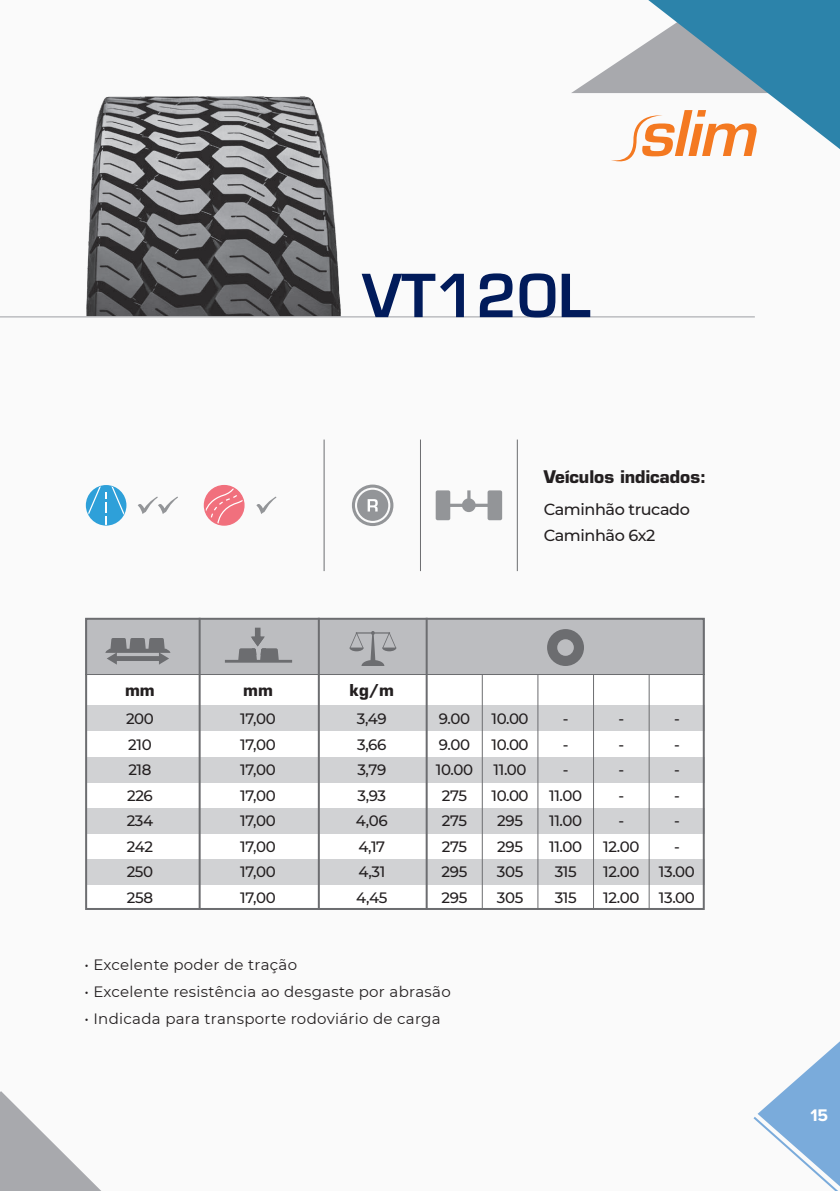
<style>
.page{position:relative;width:840px;height:1191px;background:#fff}
.page>*{position:absolute;margin:0;border:0;box-sizing:border-box;transform-origin:0 0}
.t1{font:600 57.8px "Eurostile LT Std";color:#011b5b}
.t2{font:700 17.4px "Proxima Nova";color:#fff}
.t3{font:700 17px "Eurostile LT Std";color:#231f20}
.t4{font:500 16px/25.6px "Montserrat";letter-spacing:-.025em;color:#231f20}
.t5{font:700 16px "Eurostile LT Std";color:#231f20}
.t6{font:500 15px/25.6px "Montserrat";letter-spacing:-.025em;color:#231f20;text-align:center}
.t7{font:15px "Montserrat";letter-spacing:.02em;color:#231f20}
</style>
<div class="page">
<div style="left:0;top:0;width:839px;height:1191px;background:#fafafa"></div>
<svg style="left:753px;top:1042px;width:86px;height:149px"></svg>
<svg style="left:0;top:1091px;width:101px;height:100px"></svg>
<img style="left:87px;top:96px;width:253px;height:220px">
<div style="left:87px;top:674px;width:617px;height:236px;background:#fff"></div>
<div style="left:87px;top:807px;width:617px;height:26px;background:#d1d2d4"></div>
<div style="left:87px;top:859px;width:617px;height:25px;background:#d1d2d4"></div>
<div style="left:87px;top:705px;width:617px;height:26px;background:#d1d2d4"></div>
<div style="left:87px;top:756px;width:617px;height:26px;background:#d1d2d4"></div>
<div style="left:85px;top:618px;width:619px;height:56px;background:#bcbdc0"></div>
<hr style="left:198px;top:618px;width:2px;height:292px;background:#6c6d70">
<div style="left:85px;top:618px;width:619px;height:292px;border:2px solid #6c6d70"></div>
<hr style="left:85px;top:674px;width:619px;height:1px;background:#6c6d70">
<hr style="left:317px;top:618px;width:2px;height:292px;background:#6c6d70">
<hr style="left:425px;top:618px;width:2px;height:292px;background:#6c6d70">
<hr style="left:481px;top:674px;width:1px;height:236px;background:#6c6d70">
<hr style="left:537px;top:674px;width:1px;height:236px;background:#6c6d70">
<hr style="left:592px;top:674px;width:1px;height:236px;background:#6c6d70">
<hr style="left:648px;top:674px;width:1px;height:236px;background:#6c6d70">
<svg style="left:105px;top:638px;width:65px;height:26px"></svg>
<svg style="left:225px;top:627px;width:67px;height:35px"></svg>
<svg style="left:251px;top:636px;width:14px;height:18px"></svg>
<svg style="left:349px;top:631px;width:47px;height:35px"></svg>
<svg style="left:547px;top:629px;width:36px;height:37px"></svg>
<hr style="left:420px;top:439px;width:1px;height:132px;background:#6c6d70">
<hr style="left:516px;top:439px;width:1px;height:132px;background:#6c6d70">
<hr style="left:323px;top:439px;width:1px;height:132px;background:#6c6d70">
<svg style="left:138px;top:496px;width:40px;height:18px"></svg>
<svg style="left:256px;top:496px;width:20px;height:18px"></svg>
<svg style="left:435px;top:490px;width:67px;height:30px"></svg>
<svg style="left:352px;top:484px;width:41px;height:42px"></svg>
<svg style="left:86px;top:486px;width:40px;height:39px"></svg>
<svg style="left:204px;top:486px;width:41px;height:38px"></svg>
<div style="left:204px;top:485px;width:40px;height:41px;border:1px solid #f1707d;border-radius:50%"></div>
<svg style="left:571px;top:0;width:268px;height:162px"></svg>
<hr style="left:0;top:316px;width:754px;height:1px;background:#bcbdc0">
<h1 class="t1" style="left:362px;top:260px;width:230px">VT120L</h1>
<p class="t5" style="left:125px;top:680px;width:31px">mm</p>
<p class="t5" style="left:243px;top:680px;width:31px">mm</p>
<p class="t6" style="left:126px;top:705px;width:29px;text-align:left">200<br>210<br>218<br>226<br>234<br>242<br>250<br>258</p>
<p class="t6" style="left:240px;top:705px;width:37px;text-align:justify">17,00<br>17,00<br>17,00<br>17,00<br>17,00<br>17,00<br>17,00<br>17,00</p>
<p class="t3" style="left:543px;top:467px;width:164px">Veículos indicados:</p>
<p class="t4" style="left:543px;top:496px;width:148px">Caminhão trucado<br>Caminhão 6x2</p>
<p class="t5" style="left:349px;top:680px;width:46px">kg/m</p>
<p class="t6" style="left:356px;top:705px;width:33px;text-align:left">3,49<br>3,66<br>3,79<br>3,93<br>4,06<br>4,17<br>4,31<br>4,45</p>
<p class="t6" style="left:435px;top:705px;width:39px">9.00<br>9.00<br>10.00<br>275<br>275<br>275<br>295<br>295</p>
<p class="t6" style="left:491px;top:705px;width:39px">10.00<br>10.00<br>11.00<br>10.00<br>295<br>295<br>305<br>305</p>
<p class="t6" style="left:549px;top:705px;width:34px">-<br>-<br>-<br>11.00<br>11.00<br>11.00<br>315<br>315</p>
<p class="t6" style="left:603px;top:705px;width:38px">-<br>-<br>-<br>-<br>-<br>12.00<br>12.00<br>12.00</p>
<p class="t6" style="left:658px;top:705px;width:37px">-<br>-<br>-<br>-<br>-<br>-<br>13.00<br>13.00</p>
<p class="t7" style="left:84px;top:954px;width:214px">• Excelente poder de tração</p>
<p class="t7" style="left:84px;top:981px;width:367px">• Excelente resistência ao desgaste por abrasão</p>
<p class="t7" style="left:84px;top:1008px;width:357px">• Indicada para transporte rodoviário de carga</p>
<p class="t2" style="left:809px;top:1105px;width:19px">15</p>
</div>
